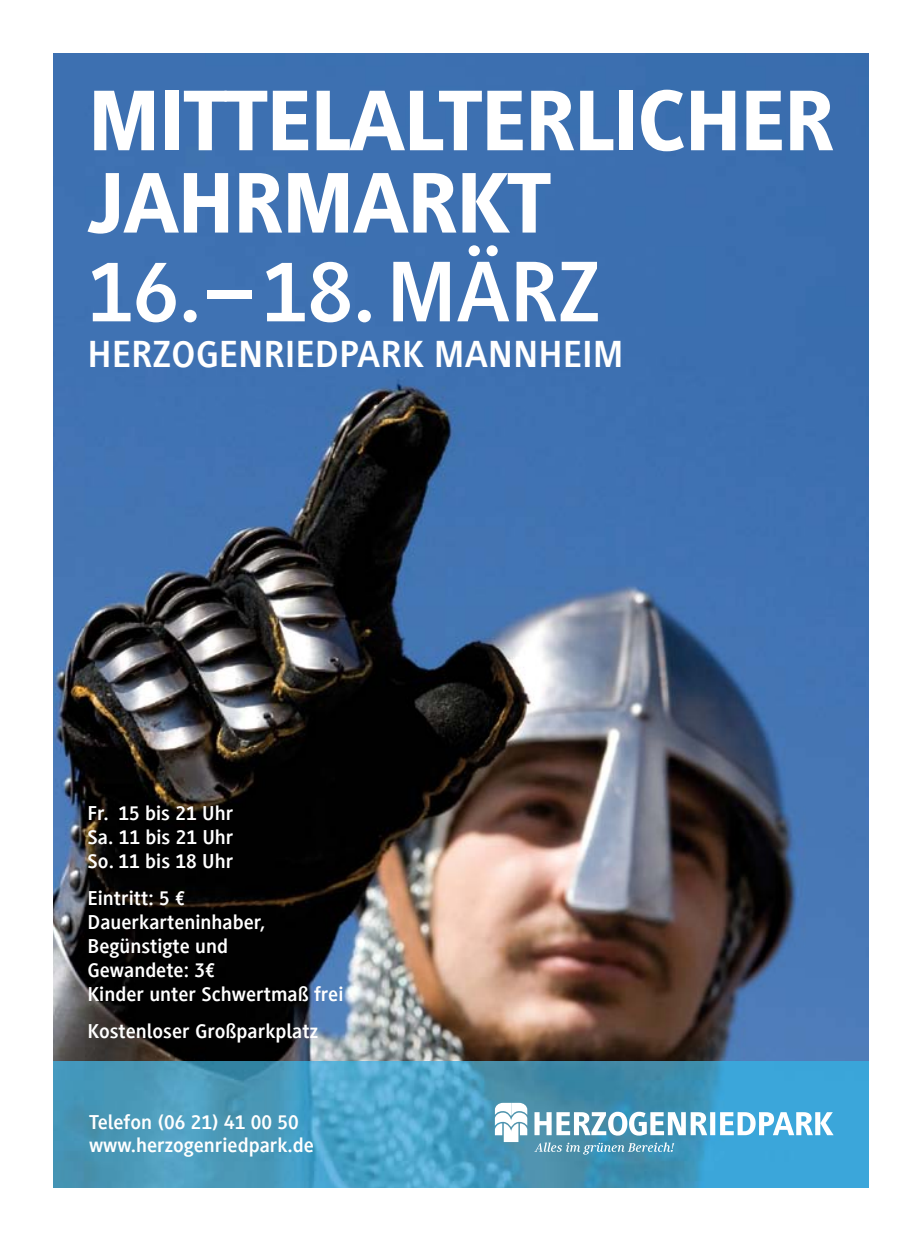
<style>
.page{position:relative;width:922px;height:1241px;background:#fff}
.page>*{position:absolute;margin:0;border:0;box-sizing:border-box;transform-origin:0 0}
.t1{font:800 89.12px/82.2px "Generis Sans Com";letter-spacing:-.025em;color:#fff}
.t2{font:700 89.12px "Generis Sans Com";letter-spacing:-.005em;color:#fff}
.t3{font:700 38.88px "Generis Sans Com";color:#fff}
.t4{font:700 20.75px/23.9px "Generis Sans Com";color:#fff}
</style>
<div class="page">
<img style="left:53px;top:53px;width:815px;height:1134px">
<svg style="left:495px;top:1102px;width:32px;height:39px"></svg>
<svg style="left:534px;top:1111px;width:299px;height:24px"></svg>
<svg style="left:534px;top:1142px;width:140px;height:12px;background:#6ca7bf"></svg>
<svg style="left:53px;top:53px;width:4px;height:5px"></svg>
<h1 class="t1" style="left:87px;top:80px;width:748px">MITTELALTERLICHER<br>JAHRMARKT</h1>
<h1 class="t2" style="left:87px;top:243px;width:514px">16. – 18. MÄRZ</h1>
<h2 class="t3" style="left:87px;top:333px;width:537px">HERZOGENRIEDPARK MANNHEIM</h2>
<p class="t4" style="left:87px;top:801px;width:147px;text-align:justify">Fr. 15 bis 21 Uhr Sa. 11 bis 21 Uhr So. 11 bis 18 Uhr</p>
<p class="t4" style="left:87px;top:886px;width:257px">Eintritt: 5 €<br>Dauerkarteninhaber,<br>Begünstigte und<br>Gewandete: 3€<br>Kinder unter Schwertmaß frei</p>
<p class="t4" style="left:87px;top:1019px;width:232px">Kostenloser Großparkplatz</p>
<p class="t4" style="left:89px;top:1111px;width:226px;line-height:22.2px">Telefon (06 21) 41 00 50 www.herzogenriedpark.de</p>
</div>
